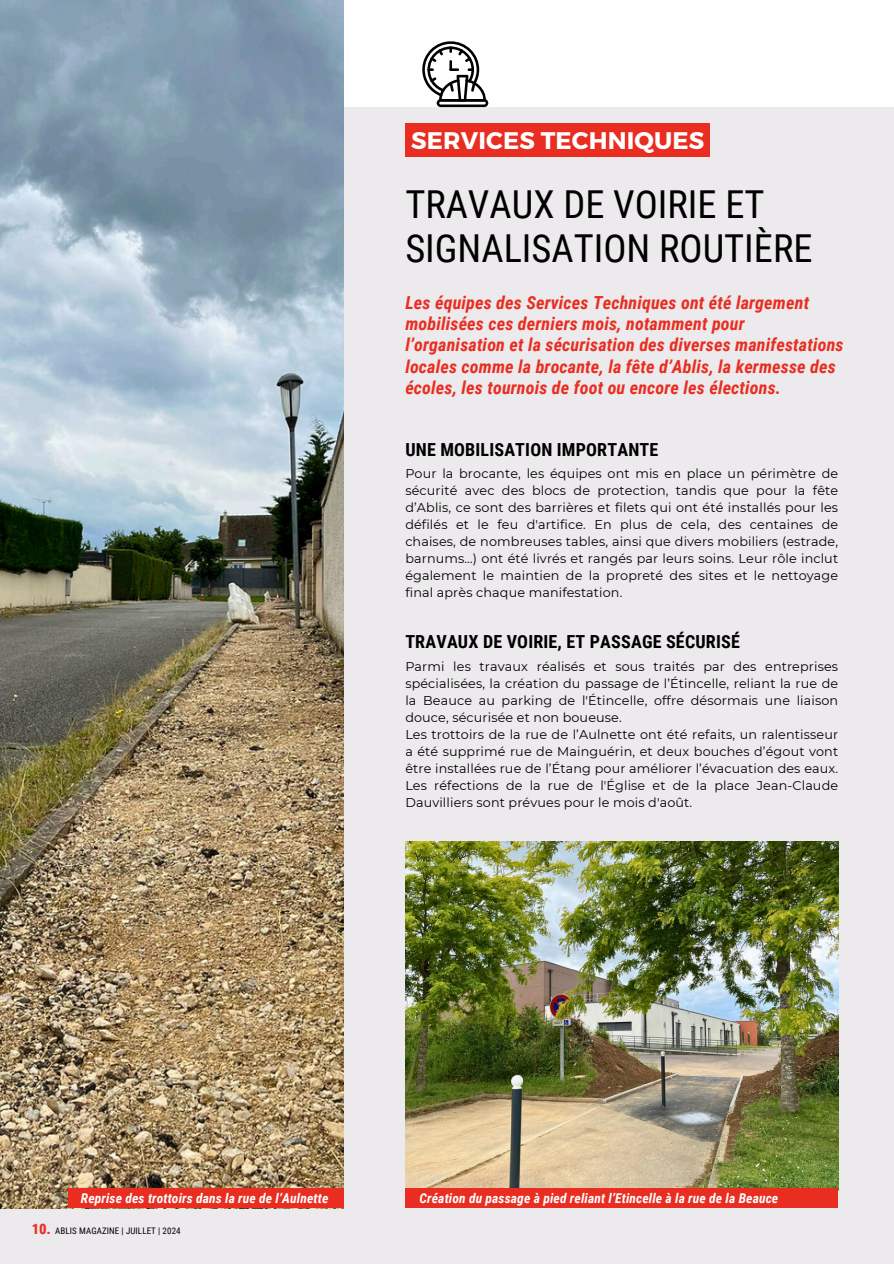
<style>
.page{position:relative;width:894px;height:1264px;background:#fff}
.page>*{position:absolute;margin:0;border:0;box-sizing:border-box;transform-origin:0 0}
.t1{font:38.55px/43.8px "Roboto Condensed";color:#000}
.t2{font:700 24px "Montserrat";letter-spacing:.005em;color:#fff}
.t3{font:italic 700 18px/21.3px "Roboto Condensed";letter-spacing:.01em;color:#e92d21}
.t4{font:700 18px "Roboto Condensed";letter-spacing:.01em;color:#000}
.t5{font:italic 700 13.5px "Roboto Condensed";letter-spacing:.01em;color:#fff}
.t6{font:12.75px/17px "Montserrat";letter-spacing:.01em;color:#000;text-align:justify}
.t7{font:9px "Roboto Condensed";letter-spacing:.01em;color:#000}
.s1{font-weight:700;font-size:14.4px;color:rgb(233 45 33/.4)}
</style>
<div class="page">
<div style="left:0;top:0;width:893px;height:1263px;background:#eceaec"></div>
<div style="left:0;top:0;width:893px;height:107px;background:#fff"></div>
<img style="left:405px;top:841px;width:433px;height:347px">
<img style="left:0;top:0;width:343px;height:1208px">
<div style="left:68px;top:1188px;width:275px;height:20px;background:#e92d21"></div>
<div style="left:405px;top:1188px;width:433px;height:20px;background:#e92d21"></div>
<svg style="left:422px;top:41px;width:66px;height:66px"></svg>
<div style="left:405px;top:123px;width:305px;height:34px;background:#e92d21"></div>
<p class="t2" style="left:411px;top:124px;width:294px">SERVICES TECHNIQUES</p>
<h2 class="t1" style="left:405px;top:183px;width:408px">TRAVAUX DE VOIRIE ET<br>SIGNALISATION ROUTIÈRE</h2>
<h1 class="t3" style="left:405px;top:292px;width:439px">Les équipes des Services Techniques ont été largement mobilisées ces derniers mois, notamment pour l’organisation et la sécurisation des diverses manifestations locales comme la brocante, la fête d’Ablis, la kermesse des écoles, les tournois de foot ou encore les élections.</h1>
<h3 class="t4" style="left:405px;top:439px;width:254px">UNE MOBILISATION IMPORTANTE</h3>
<h4 class="t6" style="left:405px;top:465px;width:434px">Pour la brocante, les équipes ont mis en place un périmètre de sécurité avec des blocs de protection, tandis que pour la fête d’Ablis, ce sont des barrières et filets qui ont été installés pour les défilés et le feu d'artifice. En plus de cela, des centaines de chaises, de nombreuses tables, ainsi que divers mobiliers (estrade, barnums…) ont été livrés et rangés par leurs soins. Leur rôle inclut également le maintien de la propreté des sites et le nettoyage final après chaque manifestation.</h4>
<h3 class="t4" style="left:405px;top:631px;width:336px">TRAVAUX DE VOIRIE, ET PASSAGE SÉCURISÉ</h3>
<h6 class="t6" style="left:405px;top:657px;width:434px;text-align:left">Parmi les travaux réalisés et sous traités par des entreprises spécialisées, la création du passage de l’Étincelle, reliant la rue de la Beauce au parking de l'Étincelle, offre désormais une liaison douce, sécurisée et non boueuse.<br>Les trottoirs de la rue de l’Aulnette ont été refaits, un ralentisseur a été supprimé rue de Mainguérin, et deux bouches d’égout vont être installées rue de l’Étang pour améliorer l’évacuation des eaux.<br>Les réfections de la rue de l'Église et de la place Jean-Claude Dauvilliers sont prévues pour le mois d'août.</h6>
<h6 class="t5" style="left:81px;top:1190px;width:249px">Reprise des trottoirs dans la rue de l’Aulnette</h6>
<p class="t5" style="left:419px;top:1190px;width:360px">Création du passage à pied reliant l’Etincelle à la rue de la Beauce</p>
<h5 class="t7" style="left:33px;top:1225px;width:150px"><span class="s1">10.</span> ABLIS MAGAZINE | JUILLET | 2024</h5>
</div>
